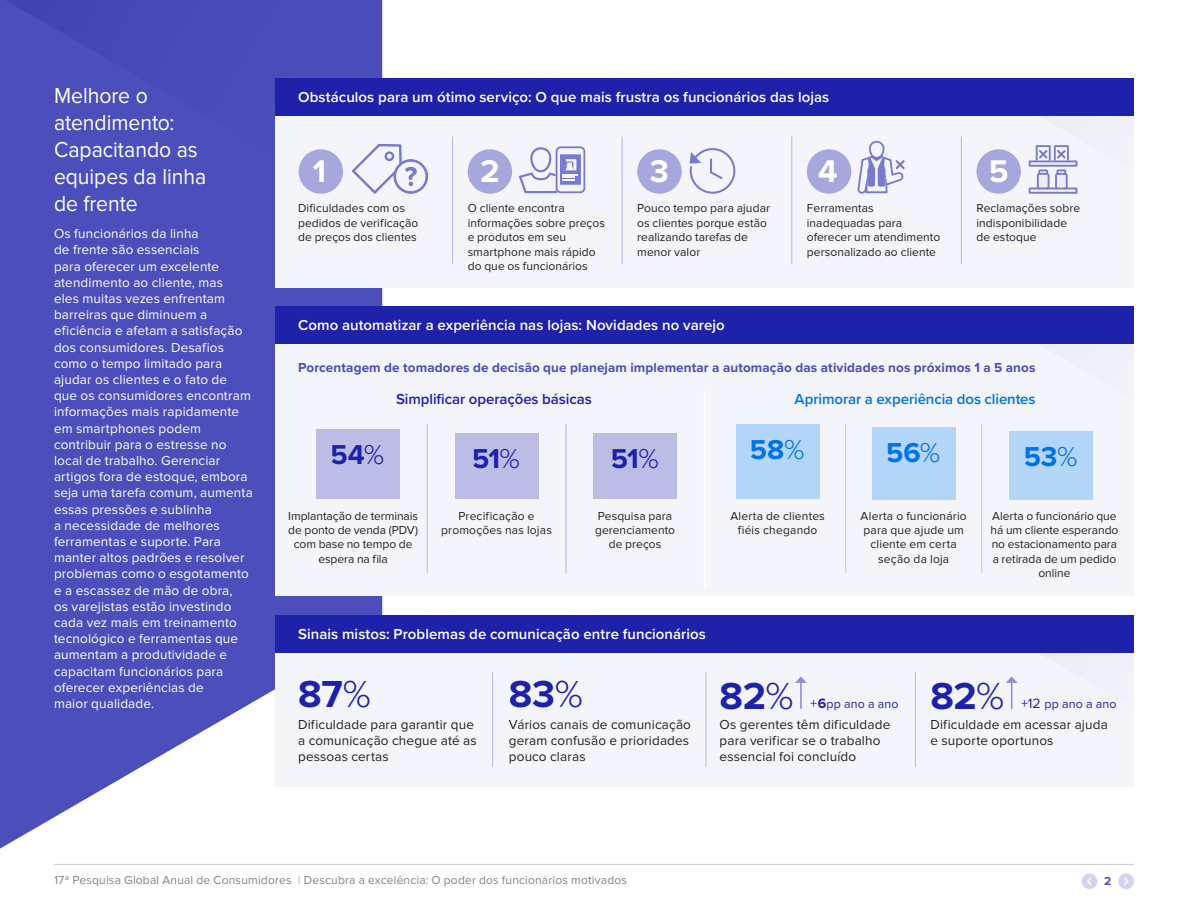
<style>
.page{position:relative;width:1188px;height:918px;background:#fff}
.page>*{position:absolute;margin:0;border:0;box-sizing:border-box;transform-origin:0 0}
.Body{font:700 39px "Proxima Nova";letter-spacing:-.01em;color:#1e22aa}
.Body-2{font:700 32.55px "Proxima Nova";color:#fff}
.Heading-1-Cover{font:700 28.35px "Proxima Nova";color:#1e22aa}
.Heading-1-Cover-2{font:700 28.35px "Proxima Nova";color:#0073e6}
.Body_copy{font:22.5px/27px "Proxima Nova";color:#fff;scale:.94 1}
.Body_Copy{font:600 15px "Proxima Nova";letter-spacing:.005em;color:#fff}
.Body_Copy-2{font:600 15px "Proxima Nova";letter-spacing:-.005em;color:#0073e6}
.Body_Copy-3{font:600 15px "Proxima Nova";letter-spacing:-.005em;color:#1e22aa}
.Body-3{font:13.5px/16.2px "Proxima Nova";letter-spacing:.01em;color:#fff}
.Body-4{font:13.5px/16.2px "Proxima Nova";letter-spacing:.01em;color:#231f20}
.Body-5{font:700 13.5px "Proxima Nova";letter-spacing:.01em;color:#4b4ebb}
.Heading-1-Cover-3{font:12.45px "Proxima Nova";letter-spacing:.015em;color:#1e22aa}
.Body-6{font:12px/14.4px "Proxima Nova";letter-spacing:.005em;color:#231f20;text-align:center}
.t1{font:12px "Proxima Nova";letter-spacing:.015em;color:#808285}
.t2{font:700 12px "Proxima Nova";color:#4b4ebb}
.s1{font-weight:300}
.s2{font-size:14.1px}
.s3{font-weight:700;font-size:14.1px}
.s4{color:#bcbdc0}
</style>
<div class="page">
<svg style="left:0;top:208px;width:382px;height:641px;fill:#4b4ebb"></svg>
<div style="left:0;top:0;width:382px;height:208px;background:#4b4ebb"></div>
<hr style="left:54px;top:864px;width:1080px;height:1px;background:#c7c8ca">
<div style="left:1118px;top:874px;width:16px;height:15px;background:#d2d3ee;border-radius:50%"></div>
<svg style="left:1124px;top:877px;width:5px;height:9px"></svg>
<div style="left:1082px;top:874px;width:15px;height:15px;background:#d2d3ee;border-radius:50%"></div>
<svg style="left:1087px;top:877px;width:4px;height:8px"></svg>
<div style="left:275px;top:320px;width:859px;height:276px;background:#f4f4fb"></div>
<div style="left:275px;top:91px;width:859px;height:196px;background:#f4f4fb"></div>
<div style="left:275px;top:78px;width:859px;height:38px;background:#1e22aa"></div>
<hr style="left:452px;top:137px;width:1px;height:127px;background:#bbbde6">
<hr style="left:791px;top:137px;width:1px;height:127px;background:#bbbde6">
<hr style="left:622px;top:137px;width:1px;height:127px;background:#bbbde6">
<hr style="left:961px;top:137px;width:1px;height:127px;background:#bbbde6">
<div style="left:275px;top:306px;width:859px;height:38px;background:#1e22aa"></div>
<div style="left:299px;top:149px;width:44px;height:45px;background:#a5a7dd;border-radius:50%"></div>
<svg style="left:960px;top:136px;width:118px;height:83px"></svg>
<div style="left:976px;top:149px;width:45px;height:45px;background:#a5a7dd;border-radius:50%"></div>
<div style="left:807px;top:149px;width:44px;height:45px;background:#a5a7dd;border-radius:50%"></div>
<svg style="left:857px;top:141px;width:48px;height:53px"></svg>
<svg style="left:689px;top:148px;width:47px;height:46px"></svg>
<div style="left:637px;top:149px;width:45px;height:45px;background:#a5a7dd;border-radius:50%"></div>
<div style="left:468px;top:149px;width:44px;height:45px;background:#a5a7dd;border-radius:50%"></div>
<hr style="left:704px;top:391px;width:2px;height:195px;background:#fff">
<div style="left:316px;top:430px;width:84px;height:69px;background:#bbbde6"></div>
<hr style="left:565px;top:424px;width:2px;height:149px;background:#bbbde6">
<hr style="left:427px;top:424px;width:1px;height:149px;background:#bbbde6">
<hr style="left:981px;top:424px;width:1px;height:149px;background:#b3d5f8">
<hr style="left:845px;top:424px;width:1px;height:149px;background:#b3d5f8">
<div style="left:455px;top:433px;width:84px;height:66px;background:#bbbde6"></div>
<div style="left:593px;top:433px;width:84px;height:66px;background:#bbbde6"></div>
<div style="left:736px;top:424px;width:84px;height:75px;background:#b3d5f8"></div>
<div style="left:872px;top:427px;width:84px;height:72px;background:#b3d5f8"></div>
<div style="left:1009px;top:431px;width:84px;height:68px;background:#b3d5f8"></div>
<div style="left:275px;top:628px;width:859px;height:159px;background:#f4f4fb"></div>
<div style="left:275px;top:615px;width:859px;height:38px;background:#1e22aa"></div>
<hr style="left:705px;top:672px;width:2px;height:95px;background:#bbbde6">
<hr style="left:492px;top:672px;width:1px;height:95px;background:#bbbde6">
<hr style="left:915px;top:672px;width:1px;height:95px;background:#bbbde6">
<hr style="left:800px;top:682px;width:2px;height:27px;background:#8f91d4">
<svg style="left:795px;top:676px;width:12px;height:7px"></svg>
<div style="left:394px;top:160px;width:34px;height:33px;background:#787acc;border-radius:50%"></div>
<div style="left:394px;top:159px;width:34px;height:35px;border:1px solid #787acc;border-radius:50%"></div>
<div style="left:396px;top:161px;width:30px;height:31px;background:#f4f4fb;border-radius:50%"></div>
<div style="left:395px;top:161px;width:32px;height:31px;border:1px solid #787acc;border-radius:50%"></div>
<svg style="left:519px;top:146px;width:66px;height:47px"></svg>
<svg style="left:352px;top:144px;width:65px;height:50px"></svg>
<p class="Body_copy" style="left:54px;top:82px;width:163px">Melhore o atendimento:<br>Capacitando as equipes da linha de frente</p>
<p class="Body_Copy" style="left:298px;top:86px;width:533px">Obstáculos para um ótimo serviço: O que mais frustra os funcionários das lojas</p>
<p class="Body-2" style="left:313px;top:153px;width:15px">1</p>
<p class="Body-2" style="left:480px;top:153px;width:21px">2</p>
<p class="Body-2" style="left:650px;top:153px;width:21px">3</p>
<p class="Body-2" style="left:818px;top:153px;width:21px">4</p>
<p class="Body-2" style="left:989px;top:153px;width:21px">5</p>
<p class="Body-6" style="left:298px;top:201px;width:122px;text-align:left">Dificuldades com os pedidos de verificação de preços dos clientes</p>
<p class="Body-6" style="left:468px;top:201px;width:139px;text-align:left">O cliente encontra informações sobre preços e produtos em seu smartphone mais rápido do que os funcionários</p>
<p class="Body-6" style="left:637px;top:201px;width:134px;text-align:left">Pouco tempo para ajudar os clientes porque estão realizando tarefas de menor valor</p>
<p class="Body-6" style="left:807px;top:201px;width:135px;text-align:left">Ferramentas inadequadas para oferecer um atendimento personalizado ao cliente</p>
<p class="Body-6" style="left:976px;top:201px;width:105px;text-align:left">Reclamações sobre indisponibilidade de estoque</p>
<p class="Body-3" style="left:54px;top:226px;width:200px">Os funcionários da linha<br>de frente são essenciais<br>para oferecer um excelente atendimento ao cliente, mas<br>eles muitas vezes enfrentam barreiras que diminuem a eficiência e afetam a satisfação dos consumidores. Desafios como o tempo limitado para ajudar os clientes e o fato de que os consumidores encontram informações mais rapidamente em smartphones podem contribuir para o estresse no local de trabalho. Gerenciar artigos fora de estoque, embora seja uma tarefa comum, aumenta essas pressões e sublinha<br>a necessidade de melhores ferramentas e suporte. Para manter altos padrões e resolver problemas como o esgotamento e a escassez de mão de obra,<br>os varejistas estão investindo cada vez mais em treinamento tecnológico e ferramentas que aumentam a produtividade e capacitam funcionários para oferecer experiências de<br>maior qualidade.</p>
<p class="Body_Copy" style="left:298px;top:314px;width:428px">Como automatizar a experiência nas lojas: Novidades no varejo</p>
<p class="Body-5" style="left:298px;top:360px;width:739px">Porcentagem de tomadores de decisão que planejam implementar a automação das atividades nos próximos 1 a 5 anos</p>
<p class="Body_Copy-3" style="left:396px;top:388px;width:197px">Simplificar operações básicas</p>
<p class="Body_Copy-2" style="left:795px;top:388px;width:243px">Aprimorar a experiência dos clientes</p>
<p class="Heading-1-Cover" style="left:330px;top:439px;width:55px">54<span class="s1">%</span></p>
<p class="Heading-1-Cover" style="left:472px;top:442px;width:49px">51<span class="s1">%</span></p>
<p class="Heading-1-Cover" style="left:611px;top:442px;width:49px">51<span class="s1">%</span></p>
<p class="Heading-1-Cover-2" style="left:750px;top:433px;width:56px">58<span class="s1">%</span></p>
<p class="Heading-1-Cover-2" style="left:886px;top:436px;width:56px">56<span class="s1">%</span></p>
<p class="Heading-1-Cover-2" style="left:1024px;top:440px;width:55px">53<span class="s1">%</span></p>
<p class="Body-6" style="left:288px;top:508px;width:131px">Implantação de terminais de ponto de venda (PDV) com base no tempo de espera na fila</p>
<p class="Body-6" style="left:441px;top:508px;width:112px">Precificação e promoções nas lojas</p>
<p class="Body-6" style="left:595px;top:508px;width:81px">Pesquisa para gerenciamento de preços</p>
<p class="Body-6" style="left:730px;top:508px;width:96px">Alerta de clientes fiéis chegando</p>
<p class="Body-6" style="left:861px;top:508px;width:108px">Alerta o funcionário para que ajude um cliente em certa seção da loja</p>
<p class="Body-6" style="left:991px;top:508px;width:129px">Alerta o funcionário que há um cliente esperando no estacionamento para a retirada de um pedido online</p>
<p class="Body_Copy" style="left:298px;top:623px;width:409px">Sinais mistos: Problemas de comunicação entre funcionários</p>
<p class="Body" style="left:298px;top:672px;width:74px">87<span class="s1">%</span></p>
<p class="Body" style="left:930px;top:673px;width:75px">82<span class="s1">%</span></p>
<p class="Body" style="left:509px;top:672px;width:75px">83<span class="s1">%</span></p>
<p class="Body-4" style="left:509px;top:716px;width:184px">Vários canais de comunicação geram confusão e prioridades pouco claras</p>
<p class="Body-4" style="left:720px;top:716px;width:172px">Os gerentes têm dificuldade para verificar se o trabalho essencial foi concluído</p>
<p class="Body-4" style="left:930px;top:716px;width:179px">Dificuldade em acessar ajuda e suporte oportunos</p>
<p class="Body" style="left:720px;top:673px;width:75px">82<span class="s1">%</span></p>
<p class="Heading-1-Cover-3" style="left:810px;top:697px;width:90px"><span class="s2">+</span><span class="s3">6</span>pp ano a ano</p>
<p class="Heading-1-Cover-3" style="left:1021px;top:697px;width:97px"><span class="s2">+12</span> pp ano a ano</p>
<p class="Body-4" style="left:298px;top:716px;width:180px">Dificuldade para garantir que a comunicação chegue até as pessoas certas</p>
<p class="t1" style="left:54px;top:873px;width:575px">17ª Pesquisa Global Anual de Consumidores <span class="s4">I</span> Descubra a excelência: O poder dos funcionários motivados</p>
<p class="t2" style="left:1104px;top:874px;width:9px">2</p>
</div>
